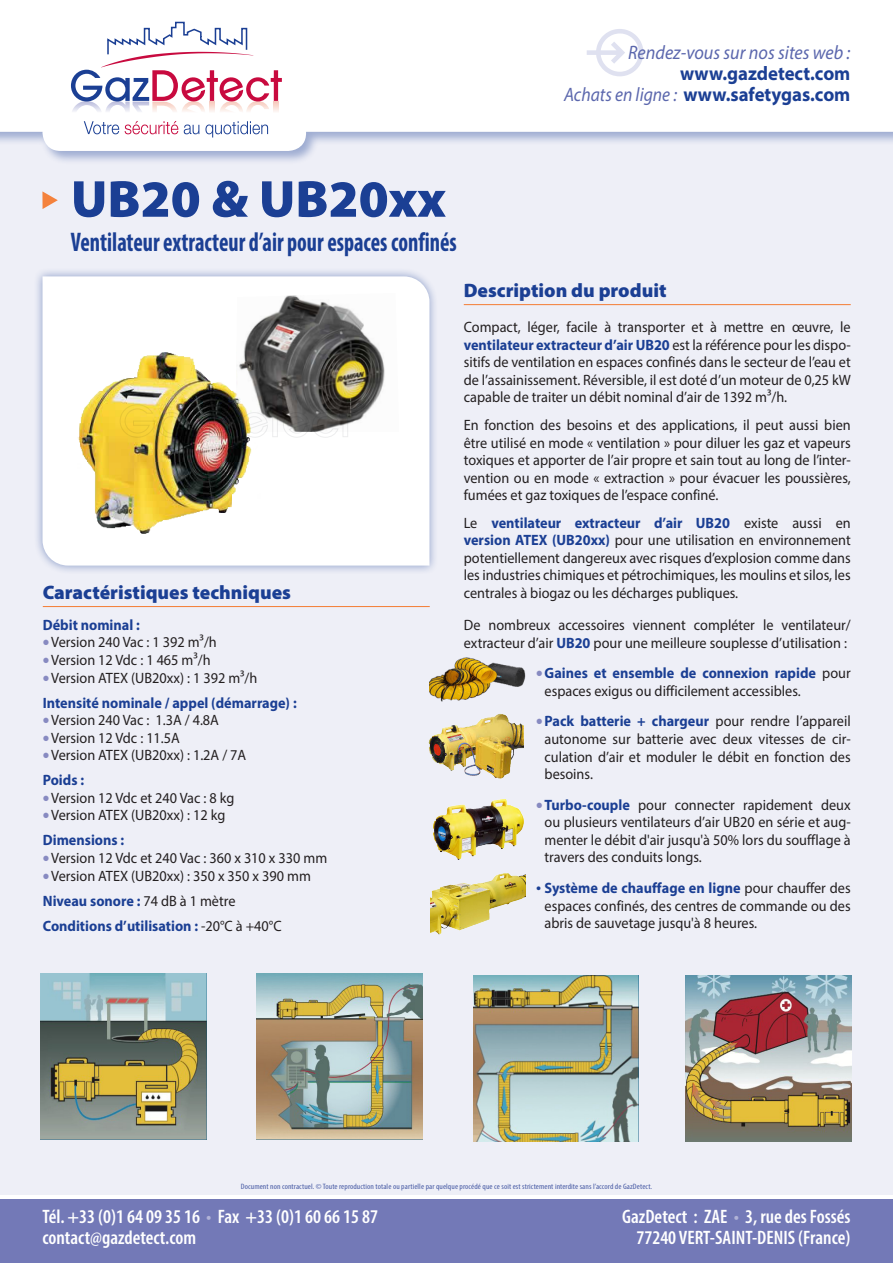
<style>
.page{position:relative;width:893px;height:1263px;background:#fff}
.page>*{position:absolute;margin:0;border:0;box-sizing:border-box;transform-origin:0 0}
.t1{font:900 52.5px "Myriad Pro";color:#1b3f94}
.t2{font:700 condensed 27px "Myriad Pro";color:#1b3f94;scale:.83 1}
.t3{font:600 condensed 19.5px/21px "Myriad Pro";color:#fff}
.t4{font:700 semi-expanded 19.5px/21px "Myriad Pro";color:#1b3f94;text-align:right;scale:.9 1}
.t5{font:900 19.5px "Myriad Pro";color:#1b3f94}
.t6{font:italic 19.5px "Myriad Pro";color:#5b67ad;scale:.93 1}
.t7{font:15px/17.5px "Myriad Pro";color:#231f20;text-align:justify;scale:.95 1}
.t8{font:700 15px "Myriad Pro";color:#1b3f94;scale:.95 1}
.t9{font:condensed 7.8px "Myriad Pro";letter-spacing:.01em;color:#495ca5;scale:1.1 1}
.s1{font-weight:400;font-style:italic;font-stretch:normal;color:#5b67ad}
.s2{font-weight:900;font-stretch:semi-expanded;font-size:18px;color:#878ac1}
.s3{font-weight:400;color:#231f20}
.s4{font-weight:700;color:#1b3f94}
.s5{font-size:18px;color:#1b3f94}
.s6{color:#b1b3d7}
</style>
<div class="page">
<div style="left:0;top:0;width:893px;height:1195px;background:#eeeff7"></div>
<svg style="left:42px;top:191px;width:16px;height:18px"></svg>
<div style="left:34px;top:267px;width:405px;height:308px;background:#1b3f94;opacity:.48"></div>
<div style="left:43px;top:276px;width:386px;height:290px;background:#fff"></div>
<div style="left:0;top:1199px;width:893px;height:64px;background:#7379b7"></div>
<div style="left:0;top:0;width:893px;height:165px;background:#1b3f94;opacity:.38"></div>
<svg style="left:0;top:0;width:893px;height:151px;background:#fafafc"></svg>
<svg style="left:587px;top:29px;width:56px;height:47px"></svg>
<svg style="left:71px;top:21px;width:211px;height:92px;background:#e8d9e4"></svg>
<svg style="left:184px;top:121px;width:84px;height:16px"></svg>
<svg style="left:125px;top:121px;width:53px;height:13px"></svg>
<svg style="left:84px;top:121px;width:35px;height:13px"></svg>
<hr style="left:464px;top:304px;width:387px;height:1px;background:#f4823d">
<hr style="left:43px;top:606px;width:387px;height:1px;background:#f4823d">
<img style="left:429px;top:657px;width:97px;height:45px">
<img style="left:428px;top:713px;width:95px;height:65px">
<img style="left:434px;top:799px;width:89px;height:44px">
<img style="left:431px;top:843px;width:95px;height:92px">
<img style="left:40px;top:973px;width:166px;height:166px">
<img style="left:473px;top:975px;width:166px;height:166px">
<img style="left:685px;top:976px;width:166px;height:165px">
<img style="left:236px;top:293px;width:163px;height:139px">
<img style="left:256px;top:974px;width:166px;height:166px">
<img style="left:65px;top:353px;width:195px;height:181px">
<img style="left:120px;top:404px;width:232px;height:35px">
<p class="t1" style="left:71px;top:164px;width:376px">UB20 &amp; UB20xx</p>
<p class="t2" style="left:71px;top:225px;width:467px">Ventilateur extracteur d’air pour espaces confinés</p>
<h3 class="t6" style="left:628px;top:40px;width:241px">Rendez-vous sur nos sites web :</h3>
<h3 class="t4" style="left:564px;top:62px;width:320px">www.gazdetect.com<br><span class="s1">Achats en ligne :</span> www.safetygas.com</h3>
<p class="t5" style="left:43px;top:580px;width:250px">Caractéristiques techniques</p>
<p class="t8" style="left:43px;top:615px;width:104px">Débit nominal :</p>
<p class="t7" style="left:43px;top:633px;width:185px"><span class="s2">•</span>Version 240 Vac : 1 392 m3/h</p>
<p class="t7" style="left:43px;top:651px;width:178px"><span class="s2">•</span>Version 12 Vdc : 1 465 m3/h</p>
<p class="t7" style="left:43px;top:668px;width:227px"><span class="s2">•</span>Version ATEX (UB20xx) : 1 392 m3/h</p>
<p class="t8" style="left:43px;top:693px;width:269px">Intensité nominale / appel (démarrage) :</p>
<p class="t7" style="left:43px;top:711px;width:187px"><span class="s2">•</span>Version 240 Vac : 1.3A / 4.8A</p>
<p class="t7" style="left:43px;top:729px;width:146px"><span class="s2">•</span>Version 12 Vdc : 11.5A</p>
<p class="t7" style="left:43px;top:746px;width:216px"><span class="s2">•</span>Version ATEX (UB20xx) : 1.2A / 7A</p>
<p class="t8" style="left:43px;top:770px;width:45px">Poids :</p>
<p class="t7" style="left:43px;top:789px;width:203px"><span class="s2">•</span>Version 12 Vdc et 240 Vac : 8 kg</p>
<p class="t7" style="left:43px;top:806px;width:194px"><span class="s2">•</span>Version ATEX (UB20xx) : 12 kg</p>
<p class="t8" style="left:43px;top:830px;width:87px">Dimensions :</p>
<p class="t7" style="left:43px;top:849px;width:301px"><span class="s2">•</span>Version 12 Vdc et 240 Vac : 360 x 310 x 330 mm</p>
<p class="t7" style="left:43px;top:866px;width:284px"><span class="s2">•</span>Version ATEX (UB20xx) : 350 x 350 x 390 mm</p>
<p class="t8" style="left:43px;top:891px;width:204px">Niveau sonore : <span class="s3">74 dB à 1 mètre</span></p>
<p class="t8" style="left:43px;top:916px;width:253px">Conditions d’utilisation : <span class="s3">-20°C à +40°C</span></p>
<p class="t5" style="left:464px;top:278px;width:204px">Description du produit</p>
<p class="t7" style="left:464px;top:318px;width:409px">Compact, léger, facile à transporter et à mettre en œuvre, le <span class="s4">ventilateur extracteur d’air UB20</span> est la référence pour les dispo&shy;sitifs de ventilation en espaces confinés dans le secteur de l’eau et de l’assainissement. Réversible, il est doté d’un moteur de 0,25 kW capable de traiter un débit nominal d’air de 1392 m³/h.</p>
<p class="t7" style="left:464px;top:416px;width:409px">En fonction des besoins et des applications, il peut aussi bien être utilisé en mode « ventilation » pour diluer les gaz et vapeurs toxiques et apporter de l’air propre et sain tout au long de l’inter&shy;vention ou en mode « extraction » pour évacuer les poussières, fumées et gaz toxiques de l’espace confiné.</p>
<p class="t7" style="left:464px;top:514px;width:409px">Le <span class="s4">ventilateur extracteur d’air UB20</span> existe aussi en <span class="s4">version ATEX (UB20xx)</span> pour une utilisation en environnement potentiellement dangereux avec risques d’explosion comme dans les industries chimiques et pétrochimiques, les moulins et silos, les centrales à biogaz ou les décharges publiques.</p>
<p class="t7" style="left:464px;top:616px;width:409px">De nombreux accessoires viennent compléter le ventilateur/ extracteur d’air <span class="s4">UB20</span> pour une meilleure souplesse d’utilisation :</p>
<p class="t7" style="left:545px;top:664px;width:324px;text-indent:-9px"><span class="s2">•</span><span class="s4">Gaines et ensemble de connexion rapide</span> pour espaces exigus ou difficilement accessibles.</p>
<p class="t7" style="left:545px;top:712px;width:324px;text-indent:-9px"><span class="s2">•</span><span class="s4">Pack batterie + chargeur</span> pour rendre l’appareil autonome sur batterie avec deux vitesses de cir&shy;culation d’air et moduler le débit en fonction des besoins.</p>
<p class="t7" style="left:545px;top:796px;width:324px;text-indent:-9px"><span class="s2">•</span> <span class="s4">Turbo-couple</span> pour connecter rapidement deux ou plusieurs ventilateurs d’air UB20 en série et aug&shy;menter le débit d'air jusqu'à 50% lors du soufflage à travers des conduits longs.</p>
<p class="t7" style="left:545px;top:879px;width:324px;text-indent:-9px"><span class="s5">•</span> <span class="s4">Système de chauffage en ligne</span> pour chauffer des espaces confinés, des centres de commande ou des abris de sauvetage jusqu'à 8 heures.</p>
<p class="t9" style="left:241px;top:1182px;width:375px">Document non contractuel. © Toute reproduction totale ou partielle par quelque procédé que ce soit est strictement interdite sans l’accord de GazDetect.</p>
<h3 class="t3" style="left:43px;top:1206px;width:337px">Tél. +33 (0)1 64 09 35 16 <span class="s6">•</span> Fax +33 (0)1 60 66 15 87 contact@gazdetect.com</h3>
<h3 class="t3" style="left:622px;top:1206px;width:230px;text-align:right">GazDetect : ZAE <span class="s6">•</span> 3, rue des Fossés<br>77240 VERT-SAINT-DENIS (France)</h3>
</div>
